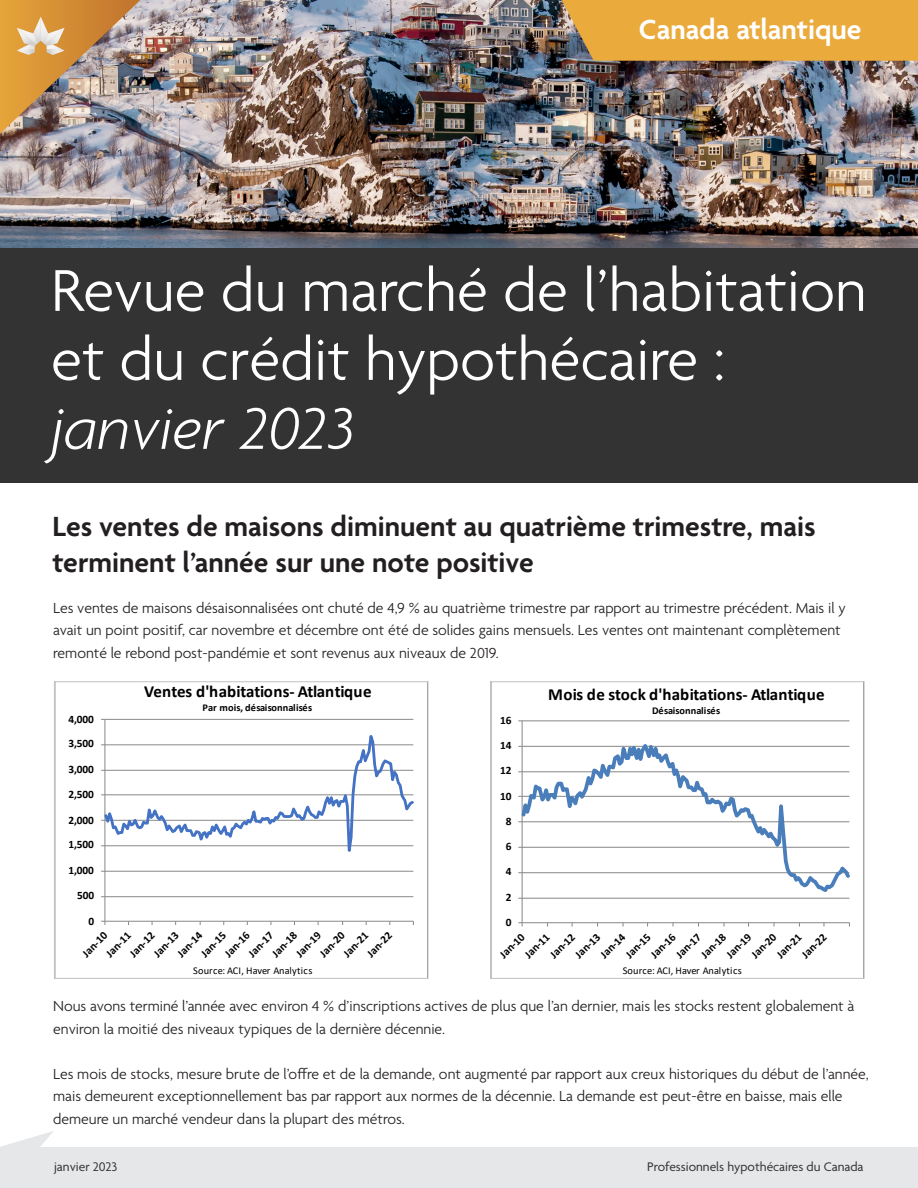
<style>
.page{position:relative;width:918px;height:1188px;background:#fff}
.page>*{position:absolute;margin:0;border:0;box-sizing:border-box;transform-origin:0 0}
.t1{font:300 63.75px/69px "Agenda";color:#fff}
.t2{font:italic 300 63.75px "Agenda";color:#fff}
.t3{font:600 30px/36px "Agenda";color:#231f20}
.t4{font:600 30px "Agenda";color:#fff}
.t5{font:700 16.95px "Calibri";letter-spacing:.005em;color:#000}
.t6{font:300 15.75px/22.5px "Agenda";color:#231f20}
.t7{font:13.5px "Agenda";color:#333}
.t8{font:700 11.25px "Calibri";letter-spacing:-.005em;color:#000}
.t9{font:10.35px "Calibri";letter-spacing:.015em;color:#000}
.t10{font:700 10.35px "Calibri";letter-spacing:.01em;color:#000}
</style>
<div class="page">
<svg style="left:1px;top:1131px;width:53px;height:16px"></svg>
<div style="left:0;top:1147px;width:918px;height:41px;background:#e6e7e9"></div>
<img style="left:0;top:0;width:918px;height:248px">
<img style="left:0;top:0;width:140px;height:134px">
<div style="left:562px;top:0;width:356px;height:61px;background:#ebaa3c"></div>
<div style="left:0;top:248px;width:918px;height:234px;background:#333"></div>
<svg style="left:101px;top:718px;width:313px;height:207px"></svg>
<div style="left:54px;top:681px;width:374px;height:298px;border:1px solid #c2c2c2"></div>
<svg style="left:518px;top:720px;width:332px;height:207px"></svg>
<div style="left:490px;top:681px;width:374px;height:298px;border:1px solid #c2c2c2"></div>
<p class="t4" style="left:639px;top:14px;width:224px">Canada atlantique</p>
<p class="t1" style="left:51px;top:260px;width:817px">Revue du marché de l’habitation et du crédit hypothécaire :</p>
<p class="t2" style="left:51px;top:390px;width:305px">janvier 2023</p>
<p class="t3" style="left:52px;top:511px;width:765px">Les ventes de maisons diminuent au quatrième trimestre, mais terminent l’année sur une note positive</p>
<p class="t6" style="left:53px;top:597px;width:794px">Les ventes de maisons désaisonnalisées ont chuté de 4,9 % au quatrième trimestre par rapport au trimestre précédent. Mais il y avait un point positif, car novembre et décembre ont été de solides gains mensuels. Les ventes ont maintenant complètement remonté le rebond post-pandémie et sont revenus aux niveaux de 2019.</p>
<p class="t8" style="left:69px;top:711px;width:27px">4,000</p>
<p class="t5" style="left:144px;top:680px;width:229px">Ventes d'habitations- Atlantique</p>
<p class="t10" style="left:203px;top:701px;width:111px">Par mois, désaisonnalisés</p>
<p class="t8" style="left:500px;top:712px;width:13px">16</p>
<p class="t5" style="left:548px;top:682px;width:278px">Mois de stock d'habitations- Atlantique</p>
<p class="t10" style="left:652px;top:703px;width:70px">Désaisonnalisés</p>
<p class="t8" style="left:69px;top:735px;width:27px">3,500</p>
<p class="t8" style="left:500px;top:737px;width:13px">14</p>
<p class="t8" style="left:69px;top:761px;width:27px">3,000</p>
<p class="t8" style="left:500px;top:762px;width:13px">12</p>
<p class="t8" style="left:69px;top:786px;width:27px">2,500</p>
<p class="t8" style="left:500px;top:788px;width:13px">10</p>
<p class="t8" style="left:69px;top:812px;width:27px">2,000</p>
<p class="t8" style="left:506px;top:813px;width:7px">8</p>
<p class="t8" style="left:69px;top:836px;width:27px">1,500</p>
<p class="t8" style="left:506px;top:838px;width:7px">6</p>
<p class="t8" style="left:69px;top:862px;width:27px">1,000</p>
<p class="t8" style="left:506px;top:863px;width:7px">4</p>
<p class="t8" style="left:77px;top:887px;width:19px">500</p>
<p class="t8" style="left:506px;top:889px;width:7px">2</p>
<p class="t8" style="left:89px;top:913px;width:7px">0</p>
<p class="t8" style="left:506px;top:914px;width:7px">0</p>
<p class="t8" style="left:79px;top:949px;width:32px;rotate:-45deg">Jan-10</p>
<p class="t8" style="left:316px;top:949px;width:32px;rotate:-45deg">Jan-20</p>
<p class="t8" style="left:173px;top:949px;width:32px;rotate:-45deg">Jan-14</p>
<p class="t8" style="left:221px;top:949px;width:32px;rotate:-45deg">Jan-16</p>
<p class="t8" style="left:268px;top:949px;width:32px;rotate:-45deg">Jan-18</p>
<p class="t8" style="left:292px;top:949px;width:32px;rotate:-45deg">Jan-19</p>
<p class="t8" style="left:126px;top:949px;width:32px;rotate:-45deg">Jan-12</p>
<p class="t8" style="left:363px;top:949px;width:32px;rotate:-45deg">Jan-22</p>
<p class="t8" style="left:150px;top:949px;width:32px;rotate:-45deg">Jan-13</p>
<p class="t8" style="left:245px;top:949px;width:32px;rotate:-45deg">Jan-17</p>
<p class="t8" style="left:102px;top:949px;width:32px;rotate:-45deg">Jan-11</p>
<p class="t8" style="left:340px;top:949px;width:32px;rotate:-45deg">Jan-21</p>
<p class="t8" style="left:197px;top:949px;width:32px;rotate:-45deg">Jan-15</p>
<p class="t8" style="left:496px;top:951px;width:32px;rotate:-45deg">Jan-10</p>
<p class="t8" style="left:521px;top:951px;width:32px;rotate:-45deg">Jan-11</p>
<p class="t8" style="left:546px;top:951px;width:32px;rotate:-45deg">Jan-12</p>
<p class="t8" style="left:571px;top:951px;width:32px;rotate:-45deg">Jan-13</p>
<p class="t8" style="left:597px;top:951px;width:32px;rotate:-45deg">Jan-14</p>
<p class="t8" style="left:622px;top:951px;width:32px;rotate:-45deg">Jan-15</p>
<p class="t8" style="left:647px;top:951px;width:32px;rotate:-45deg">Jan-16</p>
<p class="t8" style="left:672px;top:951px;width:32px;rotate:-45deg">Jan-17</p>
<p class="t8" style="left:697px;top:951px;width:32px;rotate:-45deg">Jan-18</p>
<p class="t8" style="left:722px;top:951px;width:32px;rotate:-45deg">Jan-19</p>
<p class="t8" style="left:748px;top:951px;width:32px;rotate:-45deg">Jan-20</p>
<p class="t8" style="left:773px;top:951px;width:32px;rotate:-45deg">Jan-21</p>
<p class="t8" style="left:798px;top:951px;width:32px;rotate:-45deg">Jan-22</p>
<p class="t9" style="left:193px;top:963px;width:121px">Source: ACI, Haver Analytics</p>
<p class="t9" style="left:623px;top:964px;width:121px">Source: ACI, Haver Analytics</p>
<p class="t6" style="left:53px;top:996px;width:803px">Nous avons terminé l’année avec environ 4 % d’inscriptions actives de plus que l’an dernier, mais les stocks restent globalement à environ la moitié des niveaux typiques de la dernière décennie.</p>
<p class="t6" style="left:53px;top:1063px;width:817px">Les mois de stocks, mesure brute de l’offre et de la demande, ont augmenté par rapport aux creux historiques du début de l’année, mais demeurent exceptionnellement bas par rapport aux normes de la décennie. La demande est peut-être en baisse, mais elle demeure un marché vendeur dans la plupart des métros.</p>
<p class="t7" style="left:54px;top:1159px;width:65px">janvier 2023</p>
<p class="t7" style="left:647px;top:1159px;width:218px">Professionnels hypothécaires du Canada</p>
</div>
